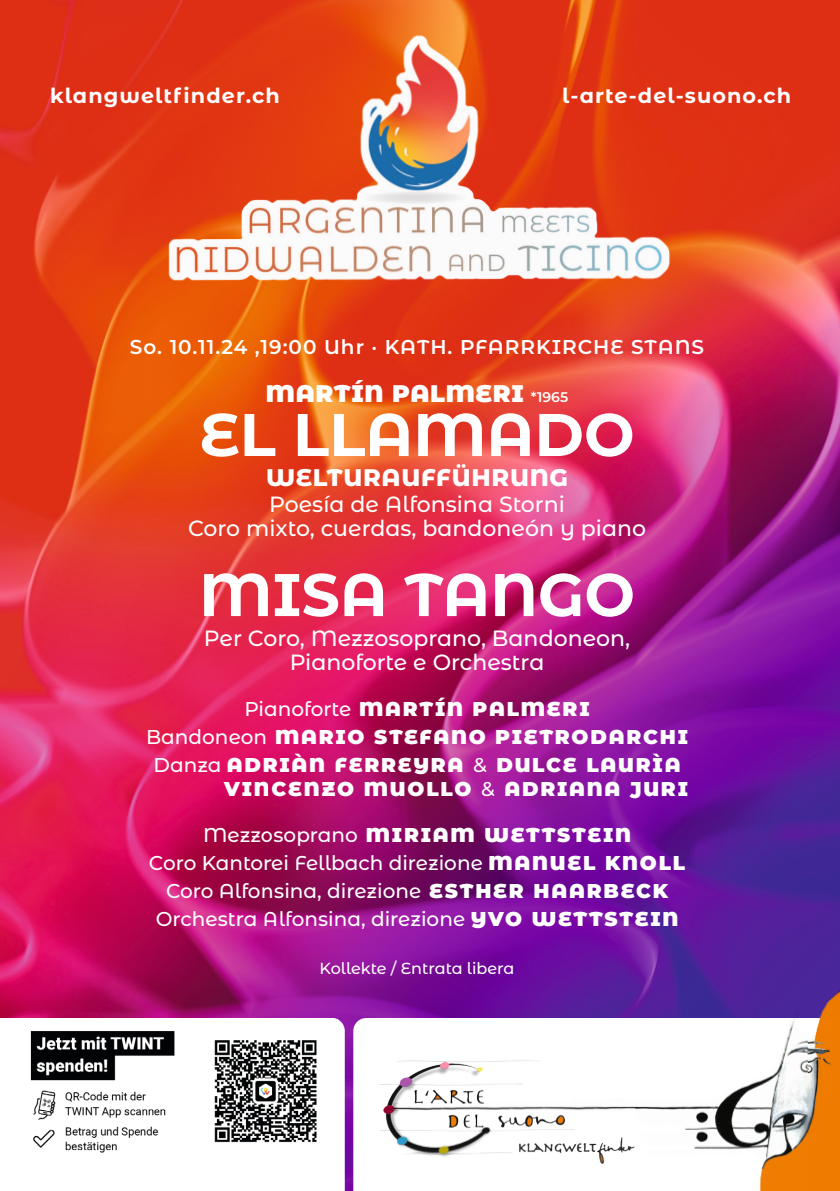
<style>
.page{position:relative;width:840px;height:1191px;background:#fff}
.page>*{position:absolute;margin:0;border:0;box-sizing:border-box;transform-origin:0 0}
.t1{font:700 60px "Montserrat Alternates";color:#fff}
.t2{font:900 24px "Montserrat Alternates";letter-spacing:.03em;color:#fff}
.t3{font:800 24px "Montserrat Alternates";letter-spacing:.03em;color:#fff}
.t4{font:500 22px/24px "Montserrat Alternates";color:#fff;text-align:center}
.t5{font:700 20.8px "Montserrat Alternates";letter-spacing:.05em;color:#fff}
.t6{font:500 20px/28px "Montserrat Alternates";color:#fff;text-align:center}
.t7{font:900 20px/28px "Montserrat Alternates";letter-spacing:.09em;color:#fff;text-align:center}
.t8{font:600 20px "Montserrat Alternates";letter-spacing:.05em;color:#fff}
.t9{font:500 16px "Montserrat Alternates";color:#fff}
.s1{font-weight:600;font-size:14px}
.s2{font-weight:500}
.s3{font-weight:900}
</style>
<div class="page">
<img style="left:0;top:0;width:839px;height:1018px">
<img style="left:30px;top:1031px;width:238px;height:122px">
<img style="left:120px;top:26px;width:599px;height:259px">
<img style="left:268px;top:786px;width:571px;height:405px">
<img style="left:807px;top:962px;width:32px;height:229px">
<p class="t5" style="left:50px;top:80px;width:231px">klangweltfinder.ch</p>
<p class="t5" style="left:562px;top:80px;width:230px">l-arte-del-suono.ch</p>
<p class="t8" style="left:130px;top:333px;width:575px">So. 10.11.24 ,19:00 Uhr · KATH. PFARRKIRCHE STANS</p>
<p class="t2" style="left:266px;top:375px;width:303px">MARTÍN PALMERI <span class="s1">*1965</span></p>
<h1 class="t1" style="left:199px;top:391px;width:436px">EL LLAMADO</h1>
<p class="t3" style="left:266px;top:460px;width:303px">WELTURAUFFÜHRUNG</p>
<p class="t4" style="left:188px;top:491px;width:459px">Poesía de Alfonsina Storni<br>Coro mixto, cuerdas, bandoneón y piano</p>
<h1 class="t1" style="left:199px;top:551px;width:437px">MISA TANGO</h1>
<p class="t4" style="left:204px;top:625px;width:427px">Per Coro, Mezzosoprano, Bandoneon,<br>Pianoforte e Orchestra</p>
<p class="t7" style="left:146px;top:693px;width:543px"><span class="s2">Pianoforte</span> MARTÍN PALMERI<br><span class="s2">Bandoneon</span> MARIO STEFANO PIETRODARCHI<br><span class="s2">Danza</span> ADRIÀN FERREYRA <span class="s2">&amp;</span> DULCE LAURÌA</p>
<p class="t7" style="left:224px;top:773px;width:465px">VINCENZO MUOLLO <span class="s2">&amp;</span> ADRIANA JURI</p>
<p class="t6" style="left:149px;top:820px;width:537px">Mezzosoprano <span class="s3">MIRIAM WETTSTEIN<br></span>Coro Kantorei Fellbach direzione <span class="s3">MANUEL KNOLL </span>Coro Alfonsina, direzione <span class="s3">ESTHER HAARBECK </span>Orchestra Alfonsina, direzione <span class="s3">YVO WETTSTEIN</span></p>
<p class="t9" style="left:319px;top:957px;width:196px">Kollekte / Entrata libera</p>
</div>
